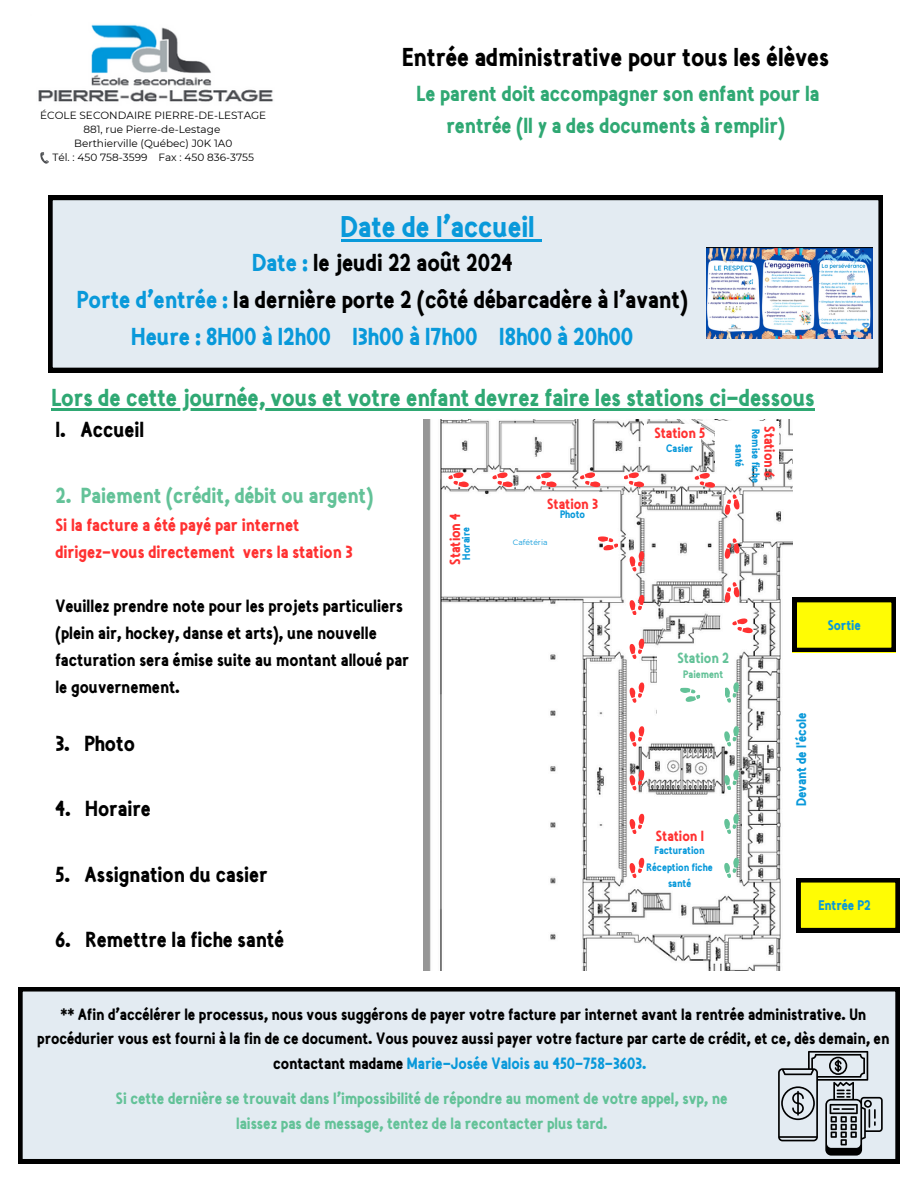
<style>
.page{position:relative;width:918px;height:1188px;background:#fff}
.page>*{position:absolute;margin:0;border:0;box-sizing:border-box;transform-origin:0 0}
.t1{font:33px "Al Quds Bold Condensed Condensed Bo";color:#0999da}
.t2{font:28.5px "Al Quds Bold Condensed Condensed Bo";color:#000}
.t3{font:27px/37.2px "Al Quds Bold Condensed Condensed Bo";color:#000;text-align:center}
.t4{font:27px "Al Quds Bold Condensed Condensed Bo";color:#2fa873}
.t5{font:24px/32.7px "Al Quds Bold Condensed Condensed Bo";color:#2fa873;text-align:center}
.t6{font:24px "Al Quds Bold Condensed Condensed Bo";color:#000}
.t7{font:24px "Al Quds Bold Condensed Condensed Bo";color:#63c298}
.t8{font:19.5px/27px "Al Quds Bold Condensed Condensed Bo";color:#000}
.t9{font:19.5px/27px "Al Quds Bold Condensed Condensed Bo";color:#ff3131}
.t10{font:18px/24.8px "Al Quds Bold Condensed Condensed Bo";color:#000;text-align:center}
.t11{font:18px/24.8px "Al Quds Bold Condensed Condensed Bo";color:#63c298;text-align:center}
.t12{font:16.2px "Al Quds Bold Condensed Condensed Bo";color:#ff3131}
.t13{font:16.2px "Al Quds Bold Condensed Condensed Bo";color:#63c298}
.t14{font:15.3px "Al Quds Bold Condensed Condensed Bo";color:#0999da}
.t15{font:12px/16.6px "Al Quds Bold Condensed Condensed Bo";color:#0999da;text-align:center}
.t16{font:12px "Al Quds Bold Condensed Condensed Bo";color:#63c298}
.t17{font:10.5px "Montserrat";color:#000}
.t18{font:7.65px "Montserrat";color:#0999da}
.s1{color:#0999da}
</style>
<div class="page">
<img style="left:38px;top:24px;width:236px;height:78px">
<svg style="left:48px;top:196px;width:835px;height:176px;background:#d4dbe2"></svg>
<svg style="left:40px;top:152px;width:9px;height:12px"></svg>
<img style="left:706px;top:247px;width:167px;height:91px">
<hr style="left:341px;top:239px;width:201px;height:3px;background:#0999da">
<div style="left:18px;top:987px;width:882px;height:176px;background:#e3ebf2"></div>
<svg style="left:778px;top:1051px;width:105px;height:105px;background:#abb1b6"></svg>
<hr style="left:51px;top:409px;width:764px;height:2px;background:#2fa873">
<svg style="left:796px;top:878px;width:104px;height:54px;background:#c2c003"></svg>
<img style="left:424px;top:419px;width:369px;height:551px">
<div style="left:645px;top:805px;width:70px;height:84px;background:#fff"></div>
<svg style="left:630px;top:858px;width:14px;height:20px"></svg>
<svg style="left:630px;top:814px;width:14px;height:20px"></svg>
<svg style="left:630px;top:770px;width:14px;height:20px"></svg>
<svg style="left:630px;top:726px;width:14px;height:20px"></svg>
<svg style="left:630px;top:682px;width:14px;height:21px"></svg>
<svg style="left:630px;top:639px;width:14px;height:20px"></svg>
<svg style="left:630px;top:595px;width:14px;height:20px"></svg>
<svg style="left:630px;top:551px;width:14px;height:20px"></svg>
<svg style="left:598px;top:536px;width:20px;height:15px"></svg>
<div style="left:446px;top:529px;width:127px;height:66px;background:#fff"></div>
<svg style="left:724px;top:857px;width:15px;height:21px"></svg>
<svg style="left:724px;top:813px;width:15px;height:21px"></svg>
<svg style="left:724px;top:770px;width:15px;height:20px"></svg>
<svg style="left:724px;top:726px;width:15px;height:20px"></svg>
<svg style="left:725px;top:682px;width:14px;height:20px"></svg>
<div style="left:657px;top:652px;width:68px;height:66px;background:#fff"></div>
<svg style="left:680px;top:687px;width:21px;height:15px"></svg>
<svg style="left:449px;top:472px;width:20px;height:15px"></svg>
<svg style="left:493px;top:472px;width:20px;height:15px"></svg>
<svg style="left:536px;top:472px;width:21px;height:15px"></svg>
<svg style="left:580px;top:472px;width:20px;height:15px"></svg>
<svg style="left:624px;top:472px;width:20px;height:15px"></svg>
<div style="left:644px;top:424px;width:57px;height:39px;background:#fff"></div>
<div style="left:715px;top:421px;width:64px;height:45px;background:#fff"></div>
<svg style="left:695px;top:473px;width:20px;height:15px"></svg>
<svg style="left:725px;top:495px;width:14px;height:20px"></svg>
<svg style="left:725px;top:539px;width:14px;height:20px"></svg>
<svg style="left:725px;top:582px;width:14px;height:21px"></svg>
<svg style="left:733px;top:618px;width:20px;height:15px"></svg>
<svg style="left:793px;top:598px;width:103px;height:54px;background:#c4c103"></svg>
<h2 class="t17" style="left:40px;top:109px;width:227px">ÉCOLE SECONDAIRE PIERRE-DE-LESTAGE</h2>
<p class="t17" style="left:83px;top:123px;width:138px">881, rue Pierre-de-Lestage</p>
<h2 class="t17" style="left:74px;top:136px;width:160px">Berthierville (Québec) J0K 1A0</h2>
<h3 class="t17" style="left:52px;top:150px;width:203px">Tél. : 450 758-3599 Fax : 450 836-3755</h3>
<p class="t2" style="left:402px;top:34px;width:428px">Entrée administrative pour tous les élèves</p>
<p class="t5" style="left:417px;top:76px;width:405px">Le parent doit accompagner son enfant pour la rentrée (Il y a des documents à remplir)</p>
<p class="t1" style="left:341px;top:201px;width:196px">Date de l’accueil</p>
<p class="t3" style="left:77px;top:243px;width:613px"><span class="s1">Date :</span> le jeudi 22 août 2024<br><span class="s1">Porte d’entrée :</span> la dernière porte 2 (côté débarcadère à l’avant)<br><span class="s1">Heure : 8H00 à 12h00 13h00 à 17h00 18h00 à 20h00</span></p>
<h4 class="t4" style="left:51px;top:377px;width:765px">Lors de cette journée, vous et votre enfant devrez faire les stations ci-dessous</h4>
<h4 class="t6" style="left:55px;top:411px;width:90px">1. Accueil</h4>
<p class="t12" style="left:654px;top:420px;width:52px">Station 5</p>
<h6 class="t12" style="left:782px;top:426px;width:53px;rotate:90deg">Station 6</h6>
<p class="t15" style="left:764px;top:429px;width:55px;rotate:90deg">Remise fiche santé</p>
<h6 class="t15" style="left:666px;top:440px;width:29px">Casier</h6>
<h3 class="t7" style="left:55px;top:476px;width:319px">2. Paiement (crédit, débit ou argent)</h3>
<h3 class="t9" style="left:55px;top:511px;width:299px">Si la facture a été payé par internet dirigez-vous directement vers la station 3</h3>
<h3 class="t8" style="left:55px;top:592px;width:355px">Veuillez prendre note pour les projets particuliers (plein air, hockey, danse et arts), une nouvelle facturation sera émise suite au montant alloué par le gouvernement.</h3>
<h3 class="t6" style="left:55px;top:725px;width:81px">3. Photo</h3>
<h3 class="t6" style="left:55px;top:790px;width:97px">4. Horaire</h3>
<h5 class="t6" style="left:55px;top:855px;width:214px">5. Assignation du casier</h5>
<p class="t12" style="left:442px;top:565px;width:53px;rotate:-90deg">Station 4</p>
<h5 class="t15" style="left:458px;top:560px;width:34px;rotate:-91deg">Horaire</h5>
<h5 class="t12" style="left:547px;top:491px;width:52px">Station 3</h5>
<h6 class="t15" style="left:560px;top:506px;width:27px">Photo</h6>
<h5 class="t18" style="left:513px;top:538px;width:36px">Cafétéria</h5>
<h6 class="t13" style="left:677px;top:645px;width:53px">Station 2</h6>
<p class="t16" style="left:683px;top:665px;width:41px">Paiement</p>
<p class="t12" style="left:656px;top:824px;width:50px">Station 1</p>
<p class="t15" style="left:647px;top:842px;width:68px">Facturation<br>Réception fiche santé</p>
<p class="t14" style="left:789px;top:806px;width:95px;rotate:-90deg">Devant de l'école</p>
<p class="t14" style="left:828px;top:613px;width:35px">Sortie</p>
<p class="t6" style="left:55px;top:920px;width:230px">6. Remettre la fiche santé</p>
<p class="t14" style="left:818px;top:893px;width:54px">Entrée P2</p>
<p class="t10" style="left:37px;top:1001px;width:854px">** Afin d’accélérer le processus, nous vous suggérons de payer votre facture par internet avant la rentrée administrative. Un procédurier vous est fourni à la fin de ce document. Vous pouvez aussi payer votre facture par carte de crédit, et ce, dès demain, en contactant madame <span class="s1">Marie-Josée Valois au 450-758-3603.</span></p>
<h1 class="t11" style="left:116px;top:1086px;width:613px">Si cette dernière se trouvait dans l’impossibilité de répondre au moment de votre appel, svp, ne laissez pas de message, tentez de la recontacter plus tard.</h1>
</div>
